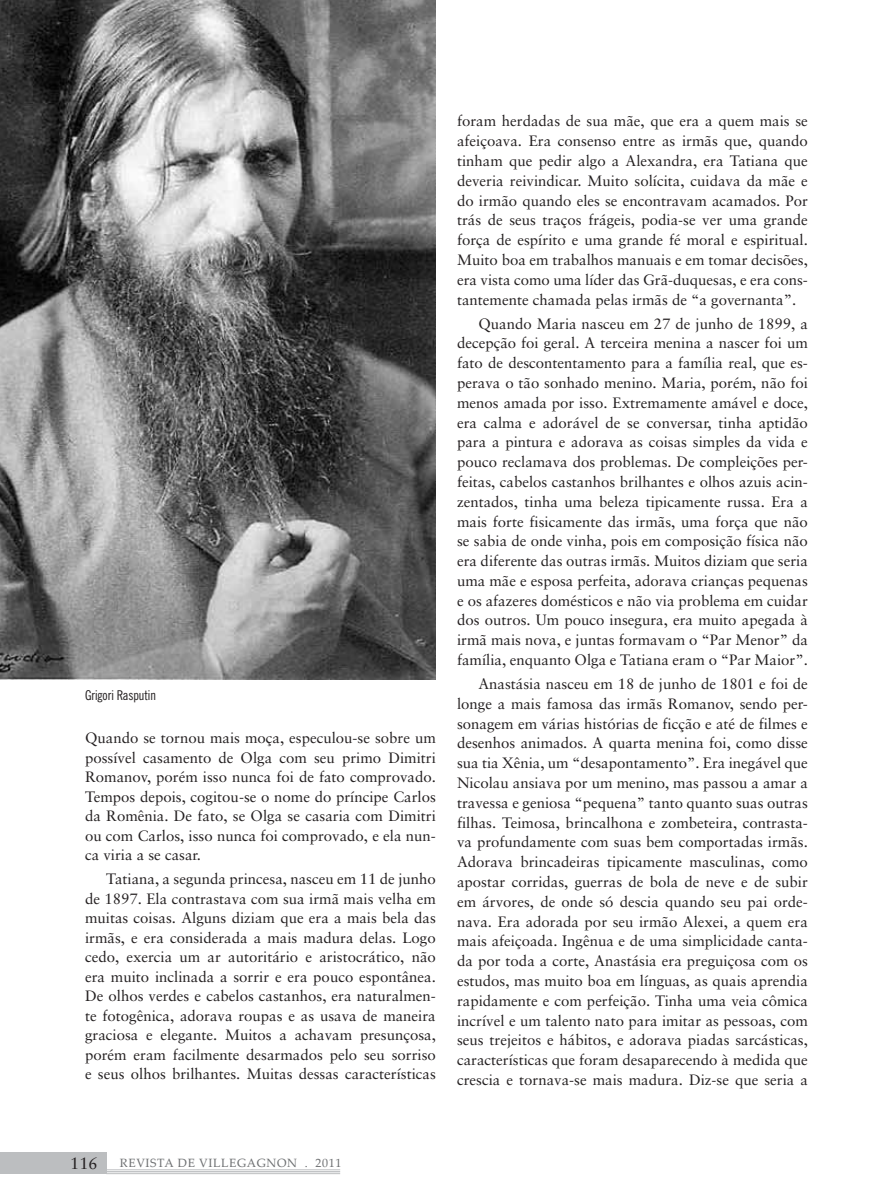
<style>
.page{position:relative;width:893px;height:1191px;background:#fff}
.page>*{position:absolute;margin:0;border:0;box-sizing:border-box;transform-origin:0 0}
.t1{font:16.5px "Sabon";color:#231f20}
.t2{font:15px/19.8px "Sabon";color:#231f20;text-align:justify}
.t3{font:condensed 13.5px "News Gothic BT";color:#231f20}
.t4{font:12px "Palatino Linotype";letter-spacing:.05em;color:#6d6f71}
</style>
<div class="page">
<div style="left:0;top:1152px;width:106px;height:22px;background:#bcbec0"></div>
<hr style="left:106px;top:1169px;width:234px;height:1px;background:#bcbec0">
<hr style="left:106px;top:1171px;width:234px;height:1px;background:#bcbec0">
<hr style="left:106px;top:1173px;width:234px;height:1px;background:#bcbec0">
<img style="left:0;top:0;width:436px;height:679px">
<p class="t3" style="left:85px;top:687px;width:72px">Grigori Rasputin</p>
<p class="t2" style="left:85px;top:728px;width:352px">Quando se tornou mais moça, especulou-se sobre um possível casamento de Olga com seu primo Dimitri Romanov, porém isso nunca foi de fato comprovado.<br>Tempos depois, cogitou-se o nome do príncipe Carlos da Romênia. De fato, se Olga se casaria com Dimitri ou com Carlos, isso nunca foi comprovado, e ela nun&shy;ca viria a se casar.</p>
<p class="t2" style="left:85px;top:869px;width:352px;text-indent:21px">Tatiana, a segunda princesa, nasceu em 11 de junho de 1897. Ela contrastava com sua irmã mais velha em muitas coisas. Alguns diziam que era a mais bela das irmãs, e era considerada a mais madura delas. Logo cedo, exercia um ar autoritário e aristocrático, não era muito inclinada a sorrir e era pouco espontânea.<br>De olhos verdes e cabelos castanhos, era naturalmen&shy;te fotogênica, adorava roupas e as usava de maneira graciosa e elegante. Muitos a achavam presunçosa, porém eram facilmente desarmados pelo seu sorriso e seus olhos brilhantes. Muitas dessas características</p>
<p class="t2" style="left:457px;top:111px;width:352px">foram herdadas de sua mãe, que era a quem mais se afeiçoava. Era consenso entre as irmãs que, quando tinham que pedir algo a Alexandra, era Tatiana que deveria reivindicar. Muito solícita, cuidava da mãe e do irmão quando eles se encontravam acamados. Por trás de seus traços frágeis, podia-se ver uma grande força de espírito e uma grande fé moral e espiritual.<br>Muito boa em trabalhos manuais e em tomar decisões, era vista como uma líder das Grã-duquesas, e era cons&shy;tantemente chamada pelas irmãs de “a governanta”.</p>
<p class="t2" style="left:457px;top:313px;width:352px;text-indent:21px">Quando Maria nasceu em 27 de junho de 1899, a decepção foi geral. A terceira menina a nascer foi um fato de descontentamento para a família real, que es&shy;perava o tão sonhado menino. Maria, porém, não foi menos amada por isso. Extremamente amável e doce, era calma e adorável de se conversar, tinha aptidão para a pintura e adorava as coisas simples da vida e pouco reclamava dos problemas. De compleições per&shy;feitas, cabelos castanhos brilhantes e olhos azuis acin&shy;zentados, tinha uma beleza tipicamente russa. Era a mais forte fisicamente das irmãs, uma força que não se sabia de onde vinha, pois em composição física não era diferente das outras irmãs. Muitos diziam que seria uma mãe e esposa perfeita, adorava crianças pequenas e os afazeres domésticos e não via problema em cuidar dos outros. Um pouco insegura, era muito apegada à irmã mais nova, e juntas formavam o “Par Menor” da família, enquanto Olga e Tatiana eram o “Par Maior”.</p>
<p class="t2" style="left:457px;top:674px;width:352px;text-indent:21px">Anastásia nasceu em 18 de junho de 1801 e foi de longe a mais famosa das irmãs Romanov, sendo per&shy;sonagem em várias histórias de ficção e até de filmes e desenhos animados. A quarta menina foi, como disse sua tia Xênia, um “desapontamento”. Era inegável que Nicolau ansiava por um menino, mas passou a amar a travessa e geniosa “pequena” tanto quanto suas outras filhas. Teimosa, brincalhona e zombeteira, contrasta&shy;va profundamente com suas bem comportadas irmãs.<br>Adorava brincadeiras tipicamente masculinas, como apostar corridas, guerras de bola de neve e de subir em árvores, de onde só descia quando seu pai orde&shy;nava. Era adorada por seu irmão Alexei, a quem era mais afeiçoada. Ingênua e de uma simplicidade canta&shy;da por toda a corte, Anastásia era preguiçosa com os estudos, mas muito boa em línguas, as quais aprendia rapidamente e com perfeição. Tinha uma veia cômica incrível e um talento nato para imitar as pessoas, com seus trejeitos e hábitos, e adorava piadas sarcásticas, características que foram desaparecendo à medida que crescia e tornava-se mais madura. Diz-se que seria a</p>
<p class="t1" style="left:70px;top:1153px;width:29px">116</p>
<p class="t4" style="left:120px;top:1154px;width:223px">REVISTA DE VILLEGAGNON . 2011</p>
</div>
